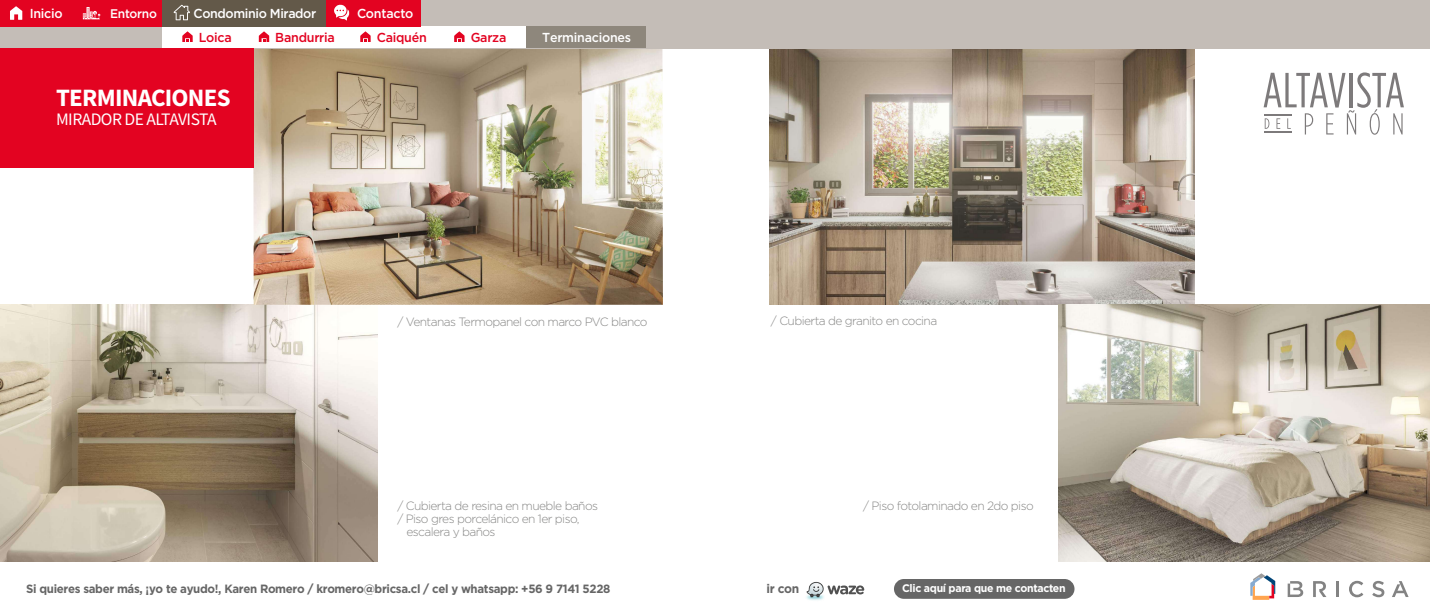
<style>
.page{position:relative;width:1430px;height:615px;background:#fff}
.page>*{position:absolute;margin:0;border:0;box-sizing:border-box;transform-origin:0 0}
.t1{font:700 25px "Source Sans Pro";letter-spacing:-.03em;color:#fff}
.t2{font:17.5px "Source Sans Pro";letter-spacing:-.03em;color:#fff}
.t3{font:500 13px "Gotham";letter-spacing:-.02em;color:#fff;scale:.96 1}
.t4{font:500 13px "Gotham";letter-spacing:-.02em;color:#e30321;scale:.96 1}
.t5{font:500 12.5px "Gotham";letter-spacing:-.02em;color:#fff;scale:.96 1}
.t6{font:700 12.5px "Gotham";color:#666;scale:.96 1}
.t7{font:300 12px "Gotham";letter-spacing:-.05em;color:#878786}
.t8{font:700 12px "Gotham";letter-spacing:-.03em;color:#666;scale:.96 1}
.t9{font:700 11px "Gotham";letter-spacing:-.03em;color:#fff;scale:.96 1}
</style>
<div class="page">
<img style="left:0;top:304px;width:378px;height:258px">
<img style="left:253px;top:48px;width:410px;height:257px">
<img style="left:770px;top:48px;width:424px;height:256px">
<div style="left:0;top:0;width:1430px;height:48px;background:#c4bdb7"></div>
<div style="left:525px;top:27px;width:121px;height:21px;background:#8e877c"></div>
<div style="left:162px;top:27px;width:86px;height:21px;background:#fff"></div>
<svg style="left:182px;top:31px;width:11px;height:11px"></svg>
<div style="left:248px;top:27px;width:95px;height:21px;background:#fff"></div>
<svg style="left:259px;top:31px;width:10px;height:11px"></svg>
<div style="left:343px;top:27px;width:95px;height:21px;background:#fff"></div>
<svg style="left:360px;top:31px;width:11px;height:11px"></svg>
<div style="left:438px;top:27px;width:87px;height:21px;background:#fff"></div>
<svg style="left:454px;top:31px;width:11px;height:11px"></svg>
<img style="left:1059px;top:305px;width:371px;height:257px">
<div style="left:0;top:48px;width:253px;height:120px;background:#e30321"></div>
<div style="left:72px;top:0;width:90px;height:27px;background:#e30321"></div>
<div style="left:0;top:0;width:72px;height:27px;background:#e30321"></div>
<div style="left:162px;top:0;width:165px;height:27px;background:#635949"></div>
<div style="left:326px;top:0;width:95px;height:27px;background:#e30321"></div>
<svg style="left:10px;top:6px;width:12px;height:14px"></svg>
<svg style="left:334px;top:4px;width:16px;height:17px"></svg>
<svg style="left:83px;top:7px;width:17px;height:12px"></svg>
<svg style="left:174px;top:5px;width:16px;height:15px"></svg>
<svg style="left:1264px;top:72px;width:140px;height:63px"></svg>
<div style="left:894px;top:579px;width:181px;height:20px;background:#666;border-radius:10px"></div>
<svg style="left:1250px;top:573px;width:25px;height:27px"></svg>
<hr style="left:1336px;top:581px;width:3px;height:16px;background:#838383">
<svg style="left:1349px;top:581px;width:14px;height:16px"></svg>
<svg style="left:1372px;top:581px;width:12px;height:16px"></svg>
<svg style="left:1288px;top:581px;width:15px;height:16px"></svg>
<svg style="left:1392px;top:581px;width:17px;height:16px"></svg>
<svg style="left:1313px;top:581px;width:13px;height:16px"></svg>
<img style="left:806px;top:592px;width:18px;height:8px">
<svg style="left:807px;top:582px;width:57px;height:16px"></svg>
<p class="t3" style="left:30px;top:5px;width:36px">Inicio</p>
<p class="t5" style="left:110px;top:5px;width:50px">Entorno</p>
<p class="t3" style="left:193px;top:5px;width:129px">Condominio Mirador</p>
<p class="t3" style="left:357px;top:5px;width:60px">Contacto</p>
<p class="t4" style="left:199px;top:29px;width:36px">Loica</p>
<p class="t4" style="left:275px;top:29px;width:64px">Bandurria</p>
<p class="t4" style="left:377px;top:29px;width:54px">Caiquén</p>
<p class="t4" style="left:471px;top:29px;width:39px">Garza</p>
<p class="t3" style="left:542px;top:29px;width:94px">Terminaciones</p>
<h1 class="t1" style="left:56px;top:81px;width:176px">TERMINACIONES</h1>
<h2 class="t2" style="left:56px;top:108px;width:162px">MIRADOR DE ALTAVISTA</h2>
<p class="t7" style="left:397px;top:314px;width:252px">/ Ventanas Termopanel con marco PVC blanco</p>
<p class="t7" style="left:771px;top:314px;width:168px">/ Cubierta de granito en cocina</p>
<p class="t7" style="left:397px;top:498px;width:202px">/ Cubierta de resina en mueble baños</p>
<p class="t7" style="left:397px;top:511px;width:184px">/ Piso gres porcelánico en 1er piso,</p>
<p class="t7" style="left:406px;top:524px;width:91px">escalera y baños</p>
<p class="t7" style="left:863px;top:498px;width:172px">/ Piso fotolaminado en 2do piso</p>
<p class="t8" style="left:26px;top:580px;width:610px">Si quieres saber más, ¡yo te ayudo!, Karen Romero / kromero@bricsa.cl / cel y whatsapp: +56 9 7141 5228</p>
<p class="t6" style="left:767px;top:580px;width:36px">ir con</p>
<p class="t9" style="left:902px;top:581px;width:172px">Clic aquí para que me contacten</p>
</div>
